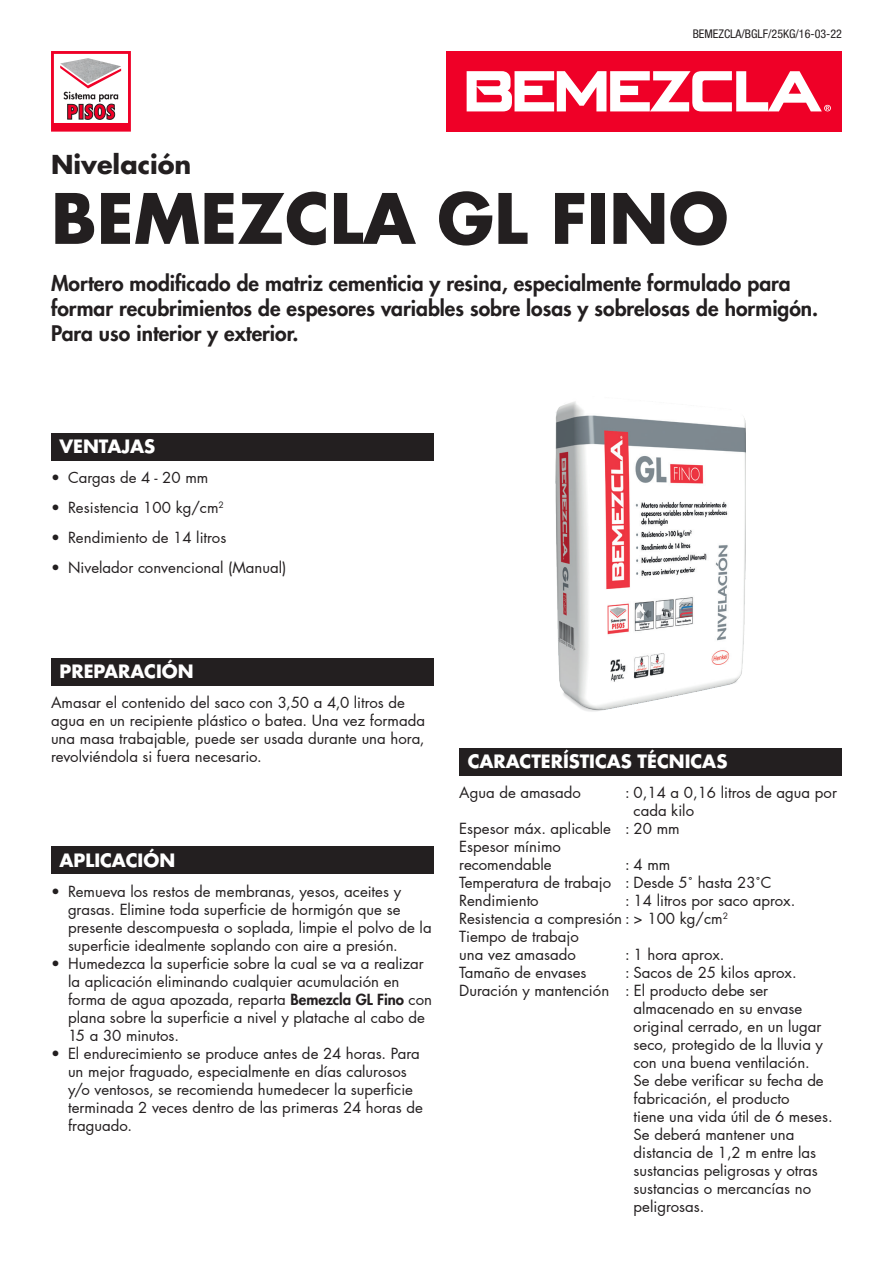
<style>
.page{position:relative;width:893px;height:1263px;background:#fff}
.page>*{position:absolute;margin:0;border:0;box-sizing:border-box;transform-origin:0 0}
.t1{font:700 67.5px "Futura LT Pro";color:#231f20}
.t2{font:700 25.5px "Futura LT Pro";color:#231f20}
.t3{font:800 21px/25.2px "Futura LT Pro";color:#231f20}
.t4{font:700 18px "Futura LT Pro";color:#fff}
.t5{font:15px/18px "Futura LT Pro";color:#231f20}
.t6{font:condensed 12px "Helvetica Neue LT Std";color:#231f20}
.s1{font-weight:800}
</style>
<div class="page">
<div style="left:51px;top:433px;width:383px;height:27px;background:#231f20"></div>
<div style="left:51px;top:658px;width:383px;height:27px;background:#231f20"></div>
<div style="left:446px;top:51px;width:396px;height:81px;background:#ef0027"></div>
<svg style="left:467px;top:71px;width:364px;height:40px"></svg>
<div style="left:51px;top:847px;width:383px;height:27px;background:#231f20"></div>
<img style="left:556px;top:401px;width:189px;height:311px">
<div style="left:459px;top:748px;width:383px;height:27px;background:#231f20"></div>
<svg style="left:51px;top:51px;width:80px;height:81px"></svg>
<p class="t2" style="left:51px;top:145px;width:142px">Nivelación</p>
<p class="t6" style="left:693px;top:27px;width:151px">BEMEZCLA/BGLF/25KG/16-03-22</p>
<p class="t1" style="left:51px;top:166px;width:679px">BEMEZCLA GL FINO</p>
<p class="t3" style="left:51px;top:269px;width:769px">Mortero modificado de matriz cementicia y resina, especialmente formulado para formar recubrimientos de espesores variables sobre losas y sobrelosas de hormigón.<br>Para uso interior y exterior.</p>
<p class="t4" style="left:60px;top:432px;width:97px">VENTAJAS</p>
<p class="t5" style="left:51px;top:468px;width:159px">• Cargas de 4 - 20 mm</p>
<p class="t5" style="left:51px;top:498px;width:174px">• Resistencia 100 kg/cm<sup>2</sup></p>
<p class="t5" style="left:51px;top:528px;width:177px">• Rendimiento de 14 litros</p>
<p class="t5" style="left:51px;top:558px;width:237px">• Nivelador convencional (Manual)</p>
<p class="t4" style="left:60px;top:657px;width:136px">PREPARACIÓN</p>
<p class="t5" style="left:51px;top:693px;width:376px">Amasar el contenido del saco con 3,50 a 4,0 litros de agua en un recipiente plástico o batea. Una vez formada una masa trabajable, puede ser usada durante una hora, revolviéndola si fuera necesario.</p>
<p class="t4" style="left:60px;top:846px;width:117px">APLICACIÓN</p>
<p class="t5" style="left:68px;top:882px;width:365px;text-indent:-17px">• Remueva los restos de membranas, yesos, aceites y grasas. Elimine toda superficie de hormigón que se presente descompuesta o soplada, limpie el polvo de la superficie idealmente soplando con aire a presión.</p>
<p class="t5" style="left:68px;top:954px;width:366px;text-indent:-17px">• Humedezca la superficie sobre la cual se va a realizar la aplicación eliminando cualquier acumulación en forma de agua apozada, reparta <span class="s1">Bemezcla GL Fino</span> con plana sobre la superficie a nivel y platache al cabo de 15 a 30 minutos.</p>
<p class="t5" style="left:68px;top:1044px;width:356px;text-indent:-17px">• El endurecimiento se produce antes de 24 horas. Para un mejor fraguado, especialmente en días calurosos y/o ventosos, se recomienda humedecer la superficie terminada 2 veces dentro de las primeras 24 horas de fraguado.</p>
<p class="t4" style="left:468px;top:747px;width:261px">CARACTERÍSTICAS TÉCNICAS</p>
<p class="t5" style="left:459px;top:783px;width:123px">Agua de amasado</p>
<p class="t5" style="left:625px;top:783px;width:213px">: 0,14 a 0,16 litros de agua por</p>
<p class="t5" style="left:634px;top:801px;width:62px">cada kilo</p>
<p class="t5" style="left:459px;top:819px;width:222px">Espesor máx. aplicable : 20 mm</p>
<p class="t5" style="left:459px;top:837px;width:103px">Espesor mínimo</p>
<p class="t5" style="left:459px;top:855px;width:94px">recomendable</p>
<p class="t5" style="left:625px;top:855px;width:47px">: 4 mm</p>
<p class="t5" style="left:459px;top:873px;width:314px">Temperatura de trabajo : Desde 5˚ hasta 23˚C</p>
<p class="t5" style="left:459px;top:891px;width:81px">Rendimiento</p>
<p class="t5" style="left:625px;top:891px;width:172px">: 14 litros por saco aprox.</p>
<p class="t5" style="left:459px;top:909px;width:270px">Resistencia a compresión : &gt; 100 kg/cm<sup>2</sup></p>
<p class="t5" style="left:459px;top:927px;width:121px">Tiempo de trabajo</p>
<p class="t5" style="left:459px;top:945px;width:118px">una vez amasado</p>
<p class="t5" style="left:625px;top:945px;width:101px">: 1 hora aprox.</p>
<p class="t5" style="left:459px;top:963px;width:129px">Tamaño de envases</p>
<p class="t5" style="left:625px;top:963px;width:173px">: Sacos de 25 kilos aprox.</p>
<p class="t5" style="left:459px;top:981px;width:310px">Duración y mantención : El producto debe ser</p>
<p class="t5" style="left:634px;top:999px;width:170px">almacenado en su envase</p>
<p class="t5" style="left:634px;top:1017px;width:189px">original cerrado, en un lugar</p>
<p class="t5" style="left:634px;top:1035px;width:191px">seco, protegido de la lluvia y</p>
<p class="t5" style="left:634px;top:1053px;width:178px">con una buena ventilación.</p>
<p class="t5" style="left:634px;top:1071px;width:192px">Se debe verificar su fecha de</p>
<p class="t5" style="left:634px;top:1089px;width:157px">fabricación, el producto</p>
<p class="t5" style="left:634px;top:1107px;width:201px">tiene una vida útil de 6 meses.</p>
<p class="t5" style="left:634px;top:1125px;width:162px">Se deberá mantener una</p>
<p class="t5" style="left:634px;top:1143px;width:184px">distancia de 1,2 m entre las</p>
<p class="t5" style="left:634px;top:1161px;width:186px">sustancias peligrosas y otras</p>
<p class="t5" style="left:634px;top:1179px;width:179px">sustancias o mercancías no</p>
<p class="t5" style="left:634px;top:1197px;width:72px">peligrosas.</p>
</div>
